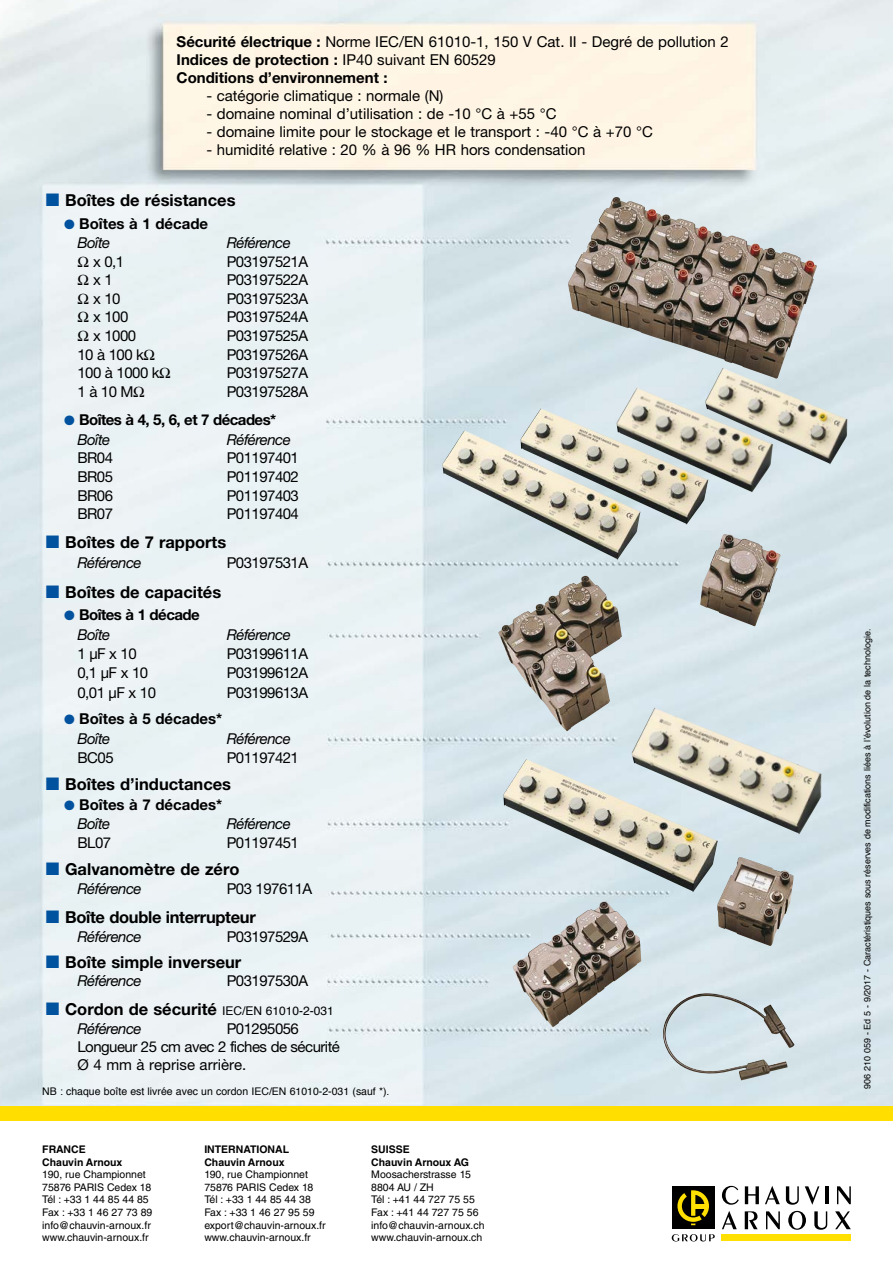
<style>
.page{position:relative;width:893px;height:1263px;background:#fff}
.page>*{position:absolute;margin:0;border:0;box-sizing:border-box;transform-origin:0 0}
.t1{font:700 16.5px "Helvetica Neue";color:#000}
.t2{font:700 16.5px "Helvetica Neue";letter-spacing:-.02em;color:#000}
.t3{font:15px/18px "Helvetica Neue";letter-spacing:-.035em;color:#000}
.t4{font:700 15px/18px "Helvetica Neue";color:#000}
.t5{font:15px "Helvetica Neue";color:#000}
.t6{font:italic 15px "Helvetica Neue";letter-spacing:-.035em;color:#000}
.t7{font:700 15px/20.1px "Helvetica Neue";letter-spacing:-.035em;color:#000}
.t8{font:12px "Helvetica";color:#000}
.t9{font:10.5px/12.6px "Helvetica LT Std";color:#000}
.t10{font:700 10.5px/12.6px "Helvetica LT Std";color:#000}
.t11{font:10.5px "Helvetica";color:#000}
.t12{font:9px "Helvetica";color:#000}
.s1{font-weight:400}
.s2{color:#00519e}
.s3{font-weight:400;font-style:italic}
.s4{font-family:"Helvetica Neue";font-weight:700;font-size:16.5px}
</style>
<div class="page">
<img style="left:0;top:0;width:893px;height:1106px">
<div style="left:0;top:1106px;width:893px;height:14px;background:#ffde00"></div>
<img style="left:498px;top:576px;width:124px;height:156px">
<img style="left:631px;top:708px;width:191px;height:126px">
<img style="left:661px;top:990px;width:133px;height:90px">
<img style="left:513px;top:901px;width:129px;height:127px">
<img style="left:717px;top:857px;width:77px;height:89px">
<img style="left:503px;top:759px;width:215px;height:133px">
<img style="left:700px;top:534px;width:81px;height:93px">
<img style="left:705px;top:368px;width:142px;height:96px">
<img style="left:617px;top:388px;width:156px;height:104px">
<img style="left:521px;top:408px;width:187px;height:117px">
<img style="left:442px;top:430px;width:198px;height:130px">
<img style="left:568px;top:200px;width:249px;height:180px">
<div style="left:722px;top:1234px;width:129px;height:7px;background:#ffe000"></div>
<div style="left:672px;top:1186px;width:43px;height:43px;background:#000"></div>
<svg style="left:677px;top:1190px;width:32px;height:35px"></svg>
<svg style="left:722px;top:1186px;width:17px;height:19px"></svg>
<svg style="left:745px;top:1186px;width:14px;height:18px"></svg>
<svg style="left:765px;top:1186px;width:15px;height:18px"></svg>
<svg style="left:786px;top:1186px;width:13px;height:19px"></svg>
<svg style="left:805px;top:1186px;width:14px;height:19px"></svg>
<hr style="left:825px;top:1186px;width:4px;height:18px;background:#000">
<svg style="left:837px;top:1186px;width:14px;height:18px"></svg>
<svg style="left:722px;top:1211px;width:15px;height:18px"></svg>
<svg style="left:745px;top:1211px;width:13px;height:18px"></svg>
<svg style="left:766px;top:1211px;width:14px;height:18px"></svg>
<svg style="left:788px;top:1211px;width:18px;height:19px"></svg>
<svg style="left:814px;top:1211px;width:13px;height:19px"></svg>
<svg style="left:835px;top:1211px;width:16px;height:18px"></svg>
<svg style="left:672px;top:1234px;width:43px;height:7px"></svg>
<svg style="left:78px;top:256px;width:11px;height:11px"></svg>
<svg style="left:78px;top:275px;width:11px;height:10px"></svg>
<svg style="left:78px;top:293px;width:11px;height:11px"></svg>
<svg style="left:78px;top:312px;width:11px;height:10px"></svg>
<svg style="left:78px;top:331px;width:11px;height:10px"></svg>
<svg style="left:144px;top:349px;width:11px;height:11px"></svg>
<svg style="left:160px;top:368px;width:10px;height:10px"></svg>
<svg style="left:134px;top:387px;width:10px;height:10px"></svg>
<p class="t4" style="left:177px;top:33px;width:554px">Sécurité électrique : <span class="s1">Norme IEC/EN 61010-1, 150 V Cat. II - Degré de pollution 2<br></span>Indices de protection : <span class="s1">IP40 suivant EN 60529<br></span>Conditions d’environnement :</p>
<p class="t5" style="left:206px;top:87px;width:239px">- catégorie climatique : normale (N)</p>
<p class="t5" style="left:206px;top:105px;width:352px">- domaine nominal d’utilisation : de -10 °C à +55 °C</p>
<p class="t5" style="left:206px;top:123px;width:448px">- domaine limite pour le stockage et le transport : -40 °C à +70 °C</p>
<p class="t5" style="left:206px;top:141px;width:381px">- humidité relative : 20 % à 96 % HR hors condensation</p>
<p class="t1" style="left:46px;top:190px;width:191px"><span class="s2">■</span> Boîtes de résistances</p>
<p class="t4" style="left:77px;top:214px;width:132px;line-height:18.6px;text-indent:-13px"><span class="s2">●</span> Boîtes à 1 décade<br><span class="s3">Boîte</span></p>
<p class="t6" style="left:227px;top:234px;width:66px">Référence</p>
<p class="t3" style="left:93px;top:252px;width:33px">x 0,1</p>
<p class="t3" style="left:227px;top:252px;width:83px">P03197521A</p>
<p class="t3" style="left:93px;top:271px;width:21px">x 1</p>
<p class="t3" style="left:227px;top:271px;width:83px">P03197522A</p>
<p class="t3" style="left:93px;top:289px;width:29px">x 10</p>
<p class="t3" style="left:227px;top:289px;width:83px">P03197523A</p>
<p class="t3" style="left:93px;top:308px;width:37px">x 100</p>
<p class="t3" style="left:227px;top:308px;width:83px">P03197524A</p>
<p class="t3" style="left:93px;top:326px;width:45px">x 1000</p>
<p class="t3" style="left:227px;top:326px;width:83px">P03197525A</p>
<p class="t3" style="left:77px;top:345px;width:68px">10 à 100 k</p>
<p class="t3" style="left:227px;top:345px;width:83px">P03197526A</p>
<p class="t3" style="left:77px;top:364px;width:84px">100 à 1000 k</p>
<p class="t3" style="left:227px;top:364px;width:83px">P03197527A</p>
<p class="t3" style="left:77px;top:382px;width:58px">1 à 10 M</p>
<p class="t3" style="left:227px;top:382px;width:83px">P03197528A</p>
<p class="t7" style="left:77px;top:409px;width:200px;text-indent:-13px"><span class="s2">●</span> Boîtes à 4, 5, 6, et 7 décades*<br><span class="s3">Boîte</span></p>
<p class="t6" style="left:227px;top:430px;width:66px">Référence</p>
<p class="t3" style="left:77px;top:449px;width:37px">BR04</p>
<p class="t3" style="left:227px;top:449px;width:74px">P01197401</p>
<p class="t3" style="left:77px;top:467px;width:37px">BR05</p>
<p class="t3" style="left:227px;top:467px;width:74px">P01197402</p>
<p class="t3" style="left:77px;top:486px;width:37px">BR06</p>
<p class="t3" style="left:227px;top:486px;width:74px">P01197403</p>
<p class="t3" style="left:77px;top:504px;width:37px">BR07</p>
<p class="t3" style="left:227px;top:504px;width:74px">P01197404</p>
<p class="t1" style="left:46px;top:532px;width:182px"><span class="s2">■</span> Boîtes de 7 rapports</p>
<p class="t6" style="left:77px;top:553px;width:66px">Référence</p>
<p class="t3" style="left:227px;top:553px;width:83px">P03197531A</p>
<p class="t1" style="left:46px;top:582px;width:177px"><span class="s2">■</span> Boîtes de capacités</p>
<p class="t7" style="left:77px;top:604px;width:124px;text-indent:-13px"><span class="s2">●</span> Boîtes à 1 décade<br><span class="s3">Boîte</span></p>
<p class="t6" style="left:227px;top:626px;width:66px">Référence</p>
<p class="t3" style="left:77px;top:644px;width:61px">1 µF x 10</p>
<p class="t3" style="left:227px;top:644px;width:83px">P03199611A</p>
<p class="t3" style="left:77px;top:663px;width:72px">0,1 µF x 10</p>
<p class="t3" style="left:227px;top:663px;width:83px">P03199612A</p>
<p class="t3" style="left:77px;top:683px;width:80px">0,01 µF x 10</p>
<p class="t3" style="left:227px;top:683px;width:83px">P03199613A</p>
<p class="t4" style="left:77px;top:708px;width:146px;line-height:20.1px;text-indent:-13px"><span class="s2">●</span> Boîtes à 5 décades*<br><span class="s3">Boîte</span></p>
<p class="t6" style="left:227px;top:729px;width:66px">Référence</p>
<p class="t3" style="left:77px;top:748px;width:38px">BC05</p>
<p class="t3" style="left:227px;top:748px;width:74px">P01197421</p>
<p class="t1" style="left:46px;top:774px;width:187px"><span class="s2">■</span> Boîtes d’inductances</p>
<p class="t4" style="left:77px;top:795px;width:146px;line-height:18.6px;text-indent:-13px"><span class="s2">●</span> Boîtes à 7 décades*<br><span class="s3">Boîte</span></p>
<p class="t6" style="left:227px;top:814px;width:66px">Référence</p>
<p class="t3" style="left:77px;top:833px;width:35px">BL07</p>
<p class="t3" style="left:227px;top:833px;width:74px">P01197451</p>
<p class="t1" style="left:46px;top:859px;width:195px"><span class="s2">■</span> Galvanomètre de zéro</p>
<p class="t6" style="left:77px;top:879px;width:66px">Référence</p>
<p class="t3" style="left:227px;top:879px;width:87px">P03 197611A</p>
<p class="t2" style="left:46px;top:907px;width:211px"><span class="s2">■</span> Boîte double interrupteur</p>
<p class="t6" style="left:77px;top:927px;width:66px">Référence</p>
<p class="t3" style="left:227px;top:927px;width:83px">P03197529A</p>
<p class="t1" style="left:46px;top:951px;width:197px"><span class="s2">■</span> Boîte simple inverseur</p>
<p class="t6" style="left:77px;top:972px;width:66px">Référence</p>
<p class="t3" style="left:227px;top:972px;width:83px">P03197530A</p>
<p class="t8" style="left:46px;top:1002px;width:289px"><span class="s2">■</span> <span class="s4">Cordon de sécurité</span> IEC/EN 61010-2-031</p>
<p class="t6" style="left:77px;top:1020px;width:66px">Référence</p>
<p class="t3" style="left:77px;top:1019px;width:264px;text-indent:149px">P01295056<br>Longueur 25 cm avec 2 fiches de sécurité<br>Ø 4 mm à reprise arrière.</p>
<p class="t11" style="left:42px;top:1084px;width:349px">NB : chaque boîte est livrée avec un cordon IEC/EN 61010-2-031 (sauf *).</p>
<p class="t10" style="left:42px;top:1143px;width:82px">FRANCE<br>Chauvin Arnoux</p>
<p class="t9" style="left:42px;top:1168px;width:112px">190, rue Championnet<br>75876 PARIS Cedex 18<br>Tél : +33 1 44 85 44 85<br>Fax : +33 1 46 27 73 89 info@chauvin-arnoux.fr www.chauvin-arnoux.fr</p>
<p class="t10" style="left:204px;top:1143px;width:86px">INTERNATIONAL<br>Chauvin Arnoux</p>
<p class="t9" style="left:204px;top:1168px;width:123px">190, rue Championnet<br>75876 PARIS Cedex 18<br>Tél : +33 1 44 85 44 38<br>Fax : +33 1 46 27 95 59 export@chauvin-arnoux.fr www.chauvin-arnoux.fr</p>
<p class="t10" style="left:371px;top:1143px;width:99px">SUISSE<br>Chauvin Arnoux AG</p>
<p class="t9" style="left:371px;top:1168px;width:115px">Moosacherstrasse 15<br>8804 AU / ZH<br>Tél : +41 44 727 75 55<br>Fax : +41 44 727 75 56 info@chauvin-arnoux.ch www.chauvin-arnoux.ch</p>
<p class="t12" style="left:860px;top:1088px;width:461px;rotate:-90deg">906 210 059 - Ed 5 - 9/2017 - Caractéristiques sous réserves de modifications liées à l’évolution de la technologie.</p>
</div>
